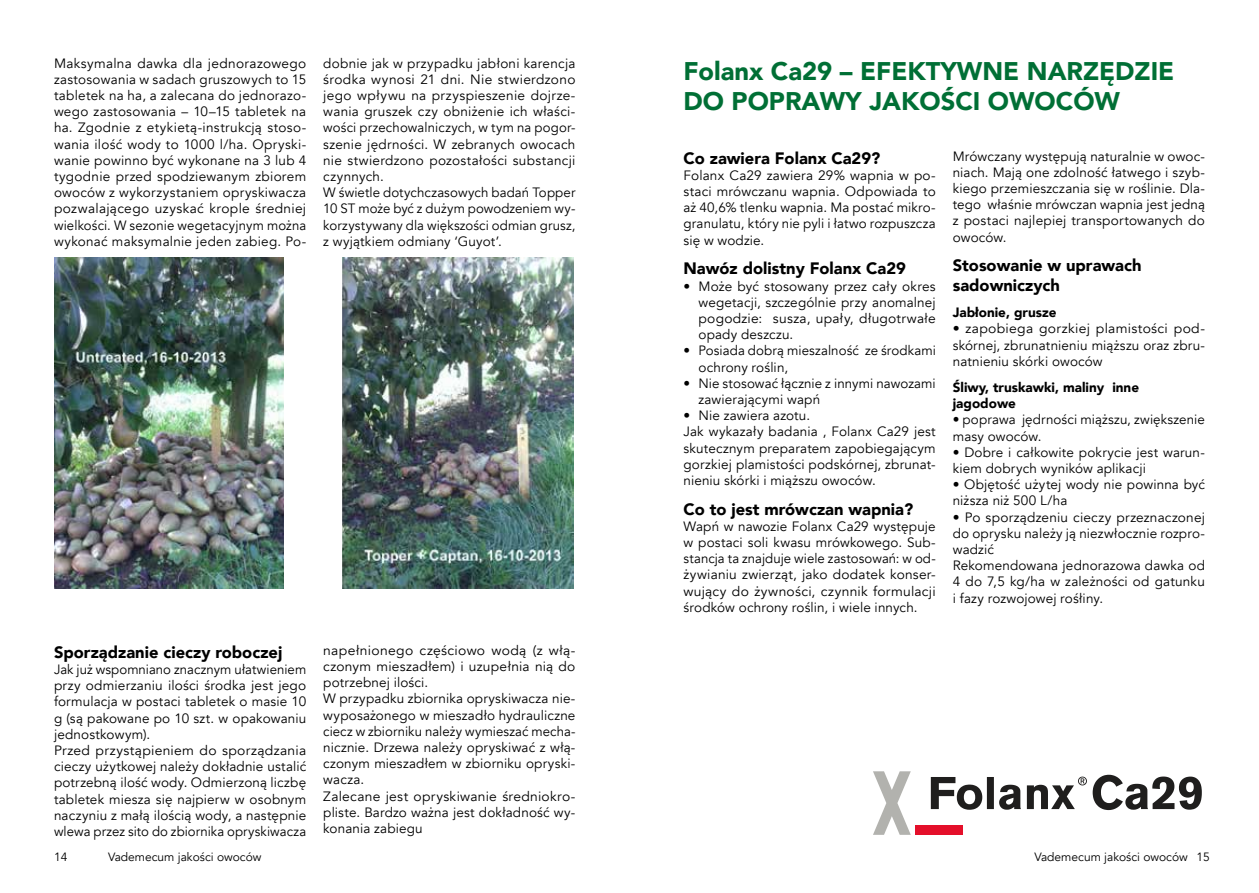
<style>
.page{position:relative;width:1259px;height:893px;background:#fff}
.page>*{position:absolute;margin:0;border:0;box-sizing:border-box;transform-origin:0 0}
.t1{font:900 25.5px/30.6px "Avenir";color:#006f35}
.t2{font:900 16.5px/19.8px "Avenir";color:#000}
.t3{font:13.5px/16.2px "Avenir";letter-spacing:.015em;color:#000}
.t4{font:900 13.5px/16.2px "Avenir";color:#000}
.t5{font:12px "Avenir";color:#000}
</style>
<div class="page">
<img style="left:54px;top:257px;width:520px;height:332px">
<div style="left:284px;top:252px;width:58px;height:343px;background:#fff"></div>
<div style="left:915px;top:825px;width:48px;height:10px;background:#e40f2a"></div>
<svg style="left:873px;top:771px;width:37px;height:64px"></svg>
<svg style="left:931px;top:775px;width:270px;height:35px"></svg>
<p class="t3" style="left:54px;top:55px;width:254px;text-align:justify">Maksymalna dawka dla jednorazowego zastosowania w sadach gruszowych to 15 tabletek na ha, a zalecana do jednorazo&shy;wego zastosowania – 10–15 tabletek na ha. Zgodnie z etykietą-instrukcją stoso&shy;wania ilość wody to 1000 l/ha. Opryski&shy;wanie powinno być wykonane na 3 lub 4 tygodnie przed spodziewanym zbiorem owoców z wykorzystaniem opryskiwacza pozwalającego uzyskać krople średniej wielkości. W sezonie wegetacyjnym można wykonać maksymalnie jeden zabieg. Po-</p>
<p class="t3" style="left:323px;top:55px;width:254px">dobnie jak w przypadku jabłoni karencja środka wynosi 21 dni. Nie stwierdzono jego wpływu na przyspieszenie dojrze&shy;wania gruszek czy obniżenie ich właści&shy;wości przechowalniczych, w tym na pogor&shy;szenie jędrności. W zebranych owocach nie stwierdzono pozostałości substancji czynnych.<br>W świetle dotychczasowych badań Topper 10 ST może być z dużym powodzeniem wy&shy;korzystywany dla większości odmian grusz, z wyjątkiem odmiany ‘Guyot’.</p>
<p class="t2" style="left:54px;top:642px;width:230px">Sporządzanie cieczy roboczej</p>
<p class="t3" style="left:54px;top:661px;width:254px">Jak już wspomniano znacznym ułatwieniem przy odmierzaniu ilości środka jest jego formulacja w postaci tabletek o masie 10 g (są pakowane po 10 szt. w opakowaniu jednostkowym).<br>Przed przystąpieniem do sporządzania cieczy użytkowej należy dokładnie ustalić potrzebną ilość wody. Odmierzoną liczbę tabletek miesza się najpierw w osobnym naczyniu z małą ilością wody, a następnie wlewa przez sito do zbiornika opryskiwacza</p>
<p class="t3" style="left:323px;top:642px;width:254px">napełnionego częściowo wodą (z włą&shy;czonym mieszadłem) i uzupełnia nią do potrzebnej ilości.<br>W przypadku zbiornika opryskiwacza nie&shy;wyposażonego w mieszadło hydrauliczne ciecz w zbiorniku należy wymieszać mecha&shy;nicznie. Drzewa należy opryskiwać z włą&shy;czonym mieszadłem w zbiorniku opryski&shy;wacza.<br>Zalecane jest opryskiwanie średniokro&shy;pliste. Bardzo ważna jest dokładność wy&shy;konania zabiegu</p>
<h1 class="t1" style="left:683px;top:55px;width:492px">Folanx Ca29 – EFEKTYWNE NARZĘDZIE<br>DO POPRAWY JAKOŚCI OWOCÓW</h1>
<p class="t2" style="left:683px;top:148px;width:198px">Co zawiera Folanx Ca29?</p>
<p class="t3" style="left:683px;top:167px;width:254px;text-align:justify">Folanx Ca29 zawiera 29% wapnia w po&shy;staci mrówczanu wapnia. Odpowiada to aż 40,6% tlenku wapnia. Ma postać mikro&shy;granulatu, który nie pyli i łatwo rozpuszcza się w wodzie.</p>
<p class="t2" style="left:683px;top:258px;width:224px">Nawóz dolistny Folanx Ca29</p>
<p class="t3" style="left:698px;top:278px;width:239px;text-align:justify;text-indent:-15px">• Może być stosowany przez cały okres wegetacji, szczególnie przy anomalnej pogodzie: susza, upały, długotrwałe opady deszczu.</p>
<p class="t3" style="left:698px;top:343px;width:239px;text-indent:-15px">• Posiada dobrą mieszalność ze środkami ochrony roślin,</p>
<p class="t3" style="left:698px;top:375px;width:239px;text-indent:-15px">• Nie stosować łącznie z innymi nawozami zawierającymi wapń</p>
<p class="t3" style="left:683px;top:408px;width:254px">• Nie zawiera azotu.<br>Jak wykazały badania , Folanx Ca29 jest skutecznym preparatem zapobiegającym gorzkiej plamistości podskórnej, zbrunat&shy;nieniu skórki i miąższu owoców.</p>
<p class="t2" style="left:683px;top:499px;width:231px">Co to jest mrówczan wapnia?</p>
<p class="t3" style="left:683px;top:518px;width:254px;text-align:justify">Wapń w nawozie Folanx Ca29 występuje w postaci soli kwasu mrówkowego. Sub&shy;stancja ta znajduje wiele zastosowań: w od&shy;żywianiu zwierząt, jako dodatek konser&shy;wujący do żywności, czynnik formulacji środków ochrony roślin, i wiele innych.</p>
<p class="t3" style="left:952px;top:148px;width:254px;text-align:justify">Mrówczany występują naturalnie w owoc&shy;niach. Mają one zdolność łatwego i szyb&shy;kiego przemieszczania się w roślinie. Dla&shy;tego właśnie mrówczan wapnia jest jedną z postaci najlepiej transportowanych do owoców.</p>
<p class="t2" style="left:952px;top:255px;width:190px">Stosowanie w uprawach sadowniczych</p>
<p class="t4" style="left:952px;top:304px;width:105px">Jabłonie, grusze</p>
<p class="t3" style="left:952px;top:321px;width:254px;text-align:justify">• zapobiega gorzkiej plamistości pod&shy;skórnej, zbrunatnieniu miąższu oraz zbru&shy;natnieniu skórki owoców</p>
<p class="t4" style="left:952px;top:379px;width:188px">Śliwy, truskawki, maliny inne jagodowe</p>
<p class="t3" style="left:952px;top:412px;width:254px">• poprawa jędrności miąższu, zwiększenie masy owoców.</p>
<p class="t3" style="left:952px;top:444px;width:254px">• Dobre i całkowite pokrycie jest warun&shy;kiem dobrych wyników aplikacji</p>
<p class="t3" style="left:952px;top:477px;width:254px">• Objętość użytej wody nie powinna być niższa niż 500 L/ha</p>
<p class="t3" style="left:952px;top:509px;width:254px">• Po sporządzeniu cieczy przeznaczonej do oprysku należy ją niezwłocznie rozpro&shy;wadzić<br>Rekomendowana jednorazowa dawka od<br>4 do 7,5 kg/ha w zależności od gatunku i fazy rozwojowej rośłiny.</p>
<p class="t5" style="left:54px;top:850px;width:15px">14</p>
<p class="t5" style="left:108px;top:850px;width:155px">Vademecum jakości owoców</p>
<p class="t5" style="left:1034px;top:850px;width:177px">Vademecum jakości owoców 15</p>
</div>
